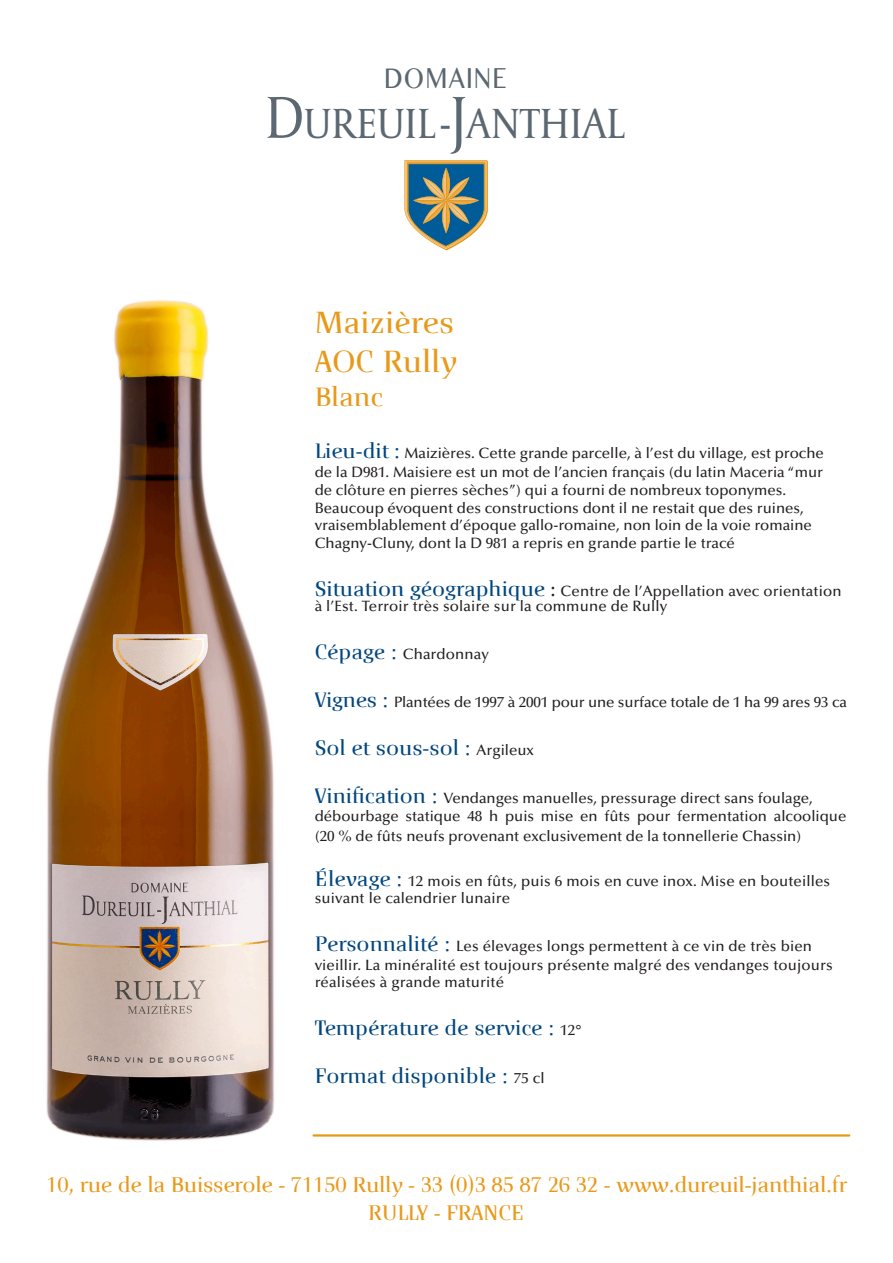
<style>
.page{position:relative;width:893px;height:1263px;background:#fff}
.page>*{position:absolute;margin:0;border:0;box-sizing:border-box;transform-origin:0 0}
.t1{font:44.4px "Capitolium 2";color:#5b6771;scale:.91 1}
.t2{font:500 33px/39.6px "Crane";color:#e9991a}
.t3{font:28.95px "Lao MN";letter-spacing:.05em;color:#5b6771;scale:.82 1}
.t4{font:500 28.5px "Crane";color:#e9991a}
.t5{font:500 22.8px/27.3px "Crane";letter-spacing:-.01em;color:#e9991a;text-align:center}
.t6{font:500 22.5px/48px "Crane";color:#00467e}
.t7{font:500 15px/17.5px "Optima";color:#231f20}
.s1{font-size:62.1px}
.s2{font-family:"Crane";font-size:22.5px;color:#00467e}
.s3{font-family:"Minion Pro";font-weight:400;font-size:22.5px}
.s4{font-family:"Optima";font-size:15px;color:#231f20}
.s5{font-weight:400}
</style>
<div class="page">
<svg style="left:404px;top:160px;width:84px;height:90px;background:#78918d"></svg>
<hr style="left:314px;top:1134px;width:535px;height:2px;background:#e9991a">
<img style="left:46px;top:300px;width:359px;height:841px">
<h3 class="t3" style="left:384px;top:58px;width:151px">DOMAINE</h3>
<h1 class="t1" style="left:265px;top:94px;width:398px"><span class="s1">D</span>UREUIL-<span class="s1">J</span>ANTHIAL</h1>
<h2 class="t2" style="left:315px;top:302px;width:144px">Maizières<br>AOC Rully</h2>
<h3 class="t4" style="left:315px;top:383px;width:70px">Blanc</h3>
<p class="t7" style="left:315px;top:444px;width:511px;line-height:19.4px"><span class="s2">Lieu-dit :</span> Maizières. Cette grande parcelle, à l’est du village, est proche de la D981. Maisiere est un mot de l’ancien français (du latin Maceria “mur</p>
<p class="t7" style="left:315px;top:482px;width:499px">de clôture en pierres sèches”) qui a fourni de nombreux toponymes.<br>Beaucoup évoquent des constructions dont il ne restait que des ruines, vraisemblablement d’époque gallo-romaine, non loin de la voie romaine Chagny-Cluny, dont la D 981 a repris en grande partie le tracé</p>
<p class="t7" style="left:315px;top:584px;width:528px;line-height:14.9px"><span class="s2">Situation géographique</span> <span class="s3">:</span> Centre de l’Appellation avec orientation à l’Est. Terroir très solaire sur la commune de Rully</p>
<p class="t7" style="left:315px;top:645px;width:176px"><span class="s2">Cépage :</span> Chardonnay</p>
<p class="t7" style="left:315px;top:693px;width:534px"><span class="s2">Vignes :</span> Plantées de 1997 à 2001 pour une surface totale de 1 ha 99 ares 93 ca</p>
<h3 class="t6" style="left:315px;top:724px;width:221px">Sol et sous-sol : <span class="s4">Argileux</span></h3>
<p class="t7" style="left:315px;top:789px;width:533px;line-height:18.5px"><span class="s2">Vinification :</span> Vendanges manuelles, pressurage direct sans foulage, débourbage statique 48 h puis mise en fûts pour fermentation alcoolique</p>
<p class="t7" style="left:315px;top:828px;width:488px">(20 % de fûts neufs provenant exclusivement de la tonnel<span class="s5">l</span>erie Chassin)</p>
<p class="t7" style="left:315px;top:873px;width:517px;line-height:17.1px"><span class="s2">Élevage :</span> 12 mois en fûts, puis 6 mois en cuve inox. Mise en bouteilles suivant le calendrier lunaire</p>
<p class="t7" style="left:315px;top:937px;width:519px;line-height:18.5px"><span class="s2">Personnalité :</span> Les élevages longs permettent à ce vin de très bien vieillir. La minéralité est toujours présente malgré des vendanges toujours</p>
<p class="t7" style="left:315px;top:973px;width:191px">réalisées à grande maturité</p>
<h3 class="t6" style="left:315px;top:1004px;width:268px">Température de service : <span class="s4">12°<br></span>Format disponible : <span class="s4">75 cl</span></h3>
<h3 class="t5" style="left:46px;top:1171px;width:802px">10, rue de la Buisserole - 71150 Rully - 33 (0)3 85 87 26 32 - www.dureuil-janthial.fr<br>RULLY - FRANCE</h3>
</div>
